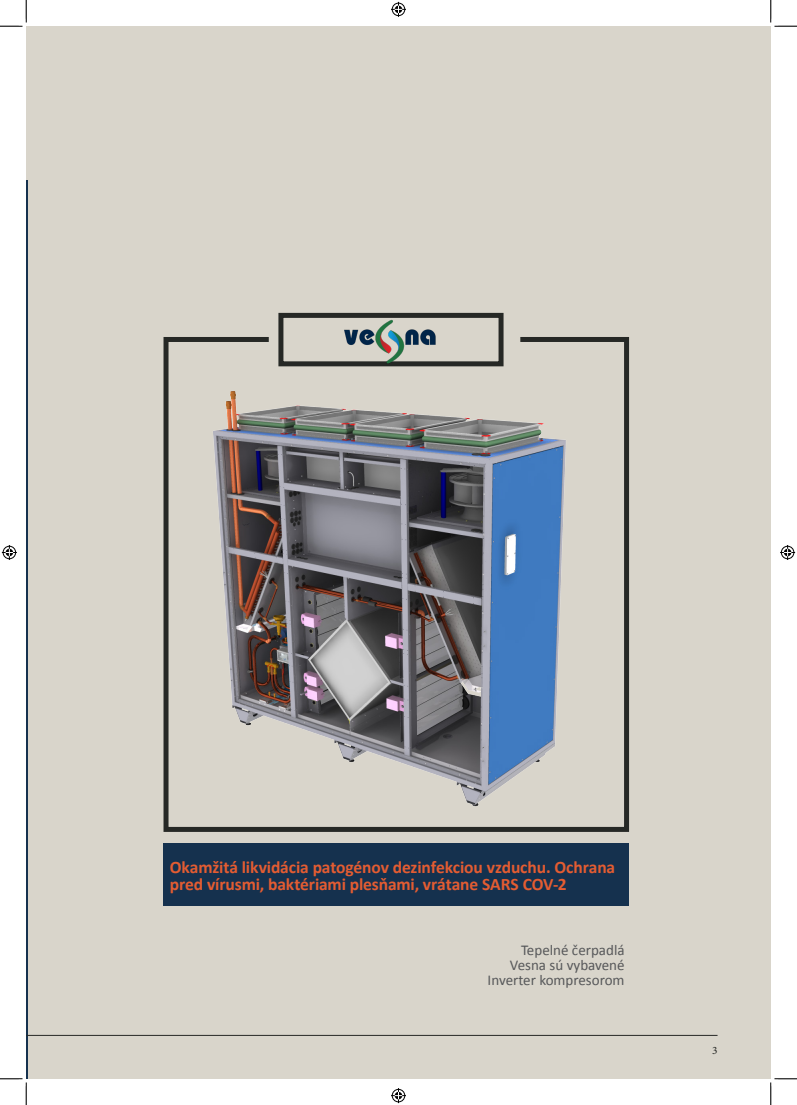
<style>
.page{position:relative;width:797px;height:1105px;background:#fff}
.page>*{position:absolute;margin:0;border:0;box-sizing:border-box;transform-origin:0 0}
.Body_Text_-_Align_Ri{font:700 17.5px/17.5px "Calibri";letter-spacing:-.005em;color:#e45c32}
.Body_Text_-_Align_Ri-2{font:15px/15px "Calibri";color:#57585a;text-align:right}
.t1{font:11.25px "Minion Pro";color:#262825}
</style>
<div class="page">
<div style="left:26px;top:26px;width:744px;height:1053px;background:#d9d5cb"></div>
<div style="left:278px;top:313px;width:225px;height:53px;background:#d9d5cb;border:5px solid #262825"></div>
<svg style="left:163px;top:334px;width:467px;height:498px"></svg>
<hr style="left:26px;top:180px;width:2px;height:899px;background:#15314e">
<img style="left:339px;top:320px;width:103px;height:44px">
<hr style="left:26px;top:1035px;width:691px;height:1px;background:#262825">
<img style="left:211px;top:388px;width:359px;height:425px">
<div style="left:163px;top:843px;width:466px;height:63px;background:#15314e"></div>
<svg style="left:0;top:0;width:27px;height:27px"></svg>
<svg style="left:0;top:1078px;width:27px;height:27px"></svg>
<svg style="left:770px;top:0;width:27px;height:27px"></svg>
<svg style="left:770px;top:1078px;width:27px;height:27px"></svg>
<svg style="left:391px;top:2px;width:15px;height:15px"></svg>
<svg style="left:391px;top:1088px;width:15px;height:15px"></svg>
<svg style="left:2px;top:545px;width:15px;height:15px"></svg>
<svg style="left:780px;top:545px;width:15px;height:15px"></svg>
<p class="Body_Text_-_Align_Ri" style="left:170px;top:857px;width:447px">Okamžitá likvidácia patogénov dezinfekciou vzduchu. Ochrana pred vírusmi, baktériami plesňami, vrátane SARS COV-2</p>
<p class="Body_Text_-_Align_Ri-2" style="left:487px;top:942px;width:138px">Tepelné čerpadlá<br>Vesna sú vybavené<br>Inverter kompresorom</p>
<p class="t1" style="left:712px;top:1043px;width:7px">3</p>
</div>
